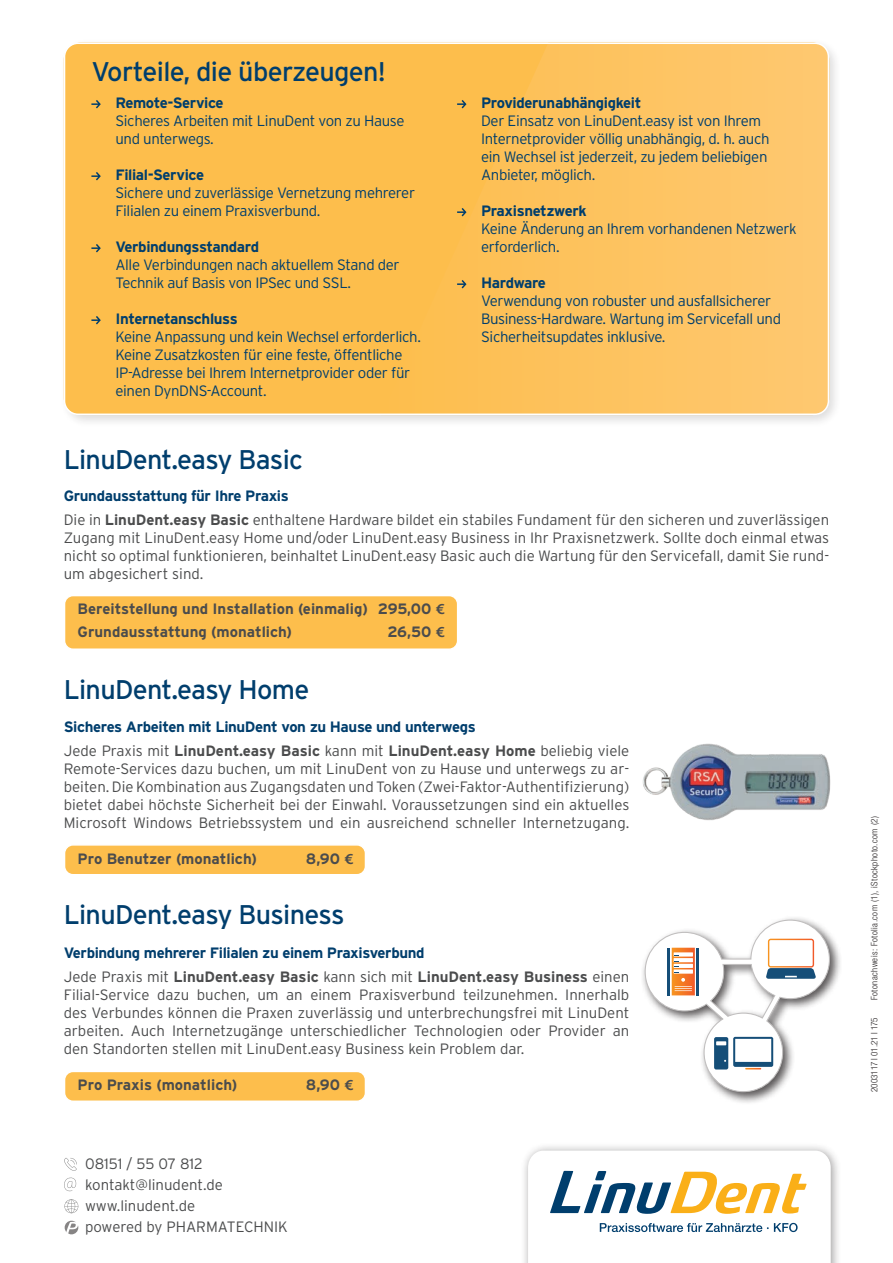
<style>
.page{position:relative;width:893px;height:1263px;background:#fff}
.page>*{position:absolute;margin:0;border:0;box-sizing:border-box;transform-origin:0 0}
.t1{font:27px "Interstate";letter-spacing:-.025em;color:#003e6d}
.t2{font:300 15px/18px "Interstate";color:#4b4c4d;text-align:justify}
.t3{font:300 15px/18px "Interstate";letter-spacing:-.025em;color:#003e6d}
.t4{font:700 15px "Interstate";letter-spacing:-.025em;color:#003e6d}
.t5{font:700 15px "Interstate";color:#4b4c4d}
.t6{font:300 condensed 9px "Helvetica Neue LT";letter-spacing:.05em;color:#231f20}
.t7{font:300 condensed 9px "Helvetica Neue LT";color:#231f20}
.s1{font-weight:700}
.s2{font-family:"Euro Sans ITC"}
</style>
<div class="page">
<div style="left:60px;top:38px;width:782px;height:390px;background:#231f20;opacity:.15"></div>
<div style="left:64px;top:43px;width:765px;height:372px;background:#fdbe4c;border-radius:17px"></div>
<svg style="left:462px;top:43px;width:367px;height:372px"></svg>
<div style="left:520px;top:1142px;width:321px;height:121px;background:#231f20;opacity:.43"></div>
<svg style="left:528px;top:1150px;width:303px;height:113px"></svg>
<div style="left:64px;top:43px;width:765px;height:372px;border:2px solid #fff;border-radius:14px"></div>
<div style="left:65px;top:845px;width:300px;height:30px;background:#fdbe4c;border-radius:9px"></div>
<div style="left:64px;top:844px;width:302px;height:31px;border:2px solid #fff;border-radius:9px"></div>
<img style="left:643px;top:743px;width:188px;height:78px">
<div style="left:65px;top:1071px;width:300px;height:30px;background:#fdbe4c;border-radius:9px"></div>
<div style="left:64px;top:1071px;width:302px;height:31px;border:2px solid #fff;border-radius:9px"></div>
<div style="left:640px;top:915px;width:202px;height:190px;background:#231f20;opacity:.75"></div>
<svg style="left:64px;top:1158px;width:13px;height:13px"></svg>
<svg style="left:64px;top:1199px;width:14px;height:14px"></svg>
<svg style="left:64px;top:1177px;width:12px;height:14px"></svg>
<svg style="left:65px;top:1221px;width:13px;height:13px"></svg>
<div style="left:65px;top:595px;width:393px;height:54px;background:#fdbe4c;border-radius:9px"></div>
<div style="left:64px;top:595px;width:394px;height:55px;border:2px solid #fff;border-radius:9px"></div>
<svg style="left:644px;top:919px;width:186px;height:174px"></svg>
<svg style="left:91px;top:100px;width:10px;height:8px"></svg>
<svg style="left:91px;top:172px;width:10px;height:8px"></svg>
<svg style="left:91px;top:244px;width:10px;height:8px"></svg>
<svg style="left:91px;top:316px;width:10px;height:8px"></svg>
<svg style="left:457px;top:100px;width:9px;height:8px"></svg>
<svg style="left:457px;top:208px;width:9px;height:8px"></svg>
<svg style="left:457px;top:280px;width:9px;height:8px"></svg>
<p class="t1" style="left:91px;top:57px;width:296px">Vorteile, die überzeugen!</p>
<p class="t3" style="left:115px;top:94px;width:291px"><span class="s1">Remote-Service<br></span>Sicheres Arbeiten mit LinuDent von zu Hause und unterwegs.</p>
<p class="t3" style="left:115px;top:166px;width:301px"><span class="s1">Filial-Service<br></span>Sichere und zuverlässige Vernetzung mehrerer<br>Filialen zu einem Praxisverbund.</p>
<p class="t4" style="left:115px;top:239px;width:145px">Verbindungsstandard</p>
<p class="t3" style="left:115px;top:256px;width:286px">Alle Verbindungen nach aktuellem Stand der<br>Technik auf Basis von IPSec und SSL.</p>
<p class="t4" style="left:115px;top:311px;width:124px">Internetanschluss</p>
<p class="t3" style="left:115px;top:328px;width:307px">Keine Anpassung und kein Wechsel erforderlich.</p>
<p class="t3" style="left:115px;top:346px;width:296px">Keine Zusatzkosten für eine feste, öffentliche<br>IP-Adresse bei Ihrem Internetprovider oder für</p>
<p class="t3" style="left:115px;top:382px;width:153px">einen DynDNS-Account.</p>
<p class="t1" style="left:64px;top:444px;width:241px">LinuDent.easy Basic</p>
<p class="t4" style="left:481px;top:95px;width:162px">Providerunabhängigkeit</p>
<p class="t3" style="left:481px;top:112px;width:282px">Der Einsatz von LinuDent.easy ist von Ihrem</p>
<p class="t3" style="left:481px;top:130px;width:290px">Internetprovider völlig unabhängig, d. h. auch</p>
<p class="t3" style="left:481px;top:148px;width:288px">ein Wechsel ist jederzeit, zu jedem beliebigen</p>
<p class="t3" style="left:481px;top:166px;width:116px">Anbieter, möglich.</p>
<p class="t4" style="left:481px;top:203px;width:107px">Praxisnetzwerk</p>
<p class="t3" style="left:481px;top:220px;width:317px">Keine Änderung an Ihrem vorhandenen Netzwerk erforderlich.</p>
<p class="t4" style="left:481px;top:275px;width:66px">Hardware</p>
<p class="t3" style="left:481px;top:292px;width:301px">Verwendung von robuster und ausfallsicherer<br>Business-Hardware. Wartung im Servicefall und<br>Sicherheitsupdates inklusive.</p>
<p class="t4" style="left:64px;top:487px;width:227px">Grundausstattung für Ihre Praxis</p>
<p class="t2" style="left:64px;top:511px;width:767px">Die in <span class="s1">LinuDent.easy Basic</span> enthaltene Hardware bildet ein stabiles Fundament für den sicheren und zuverlässigen</p>
<p class="t2" style="left:64px;top:529px;width:767px">Zugang mit LinuDent.easy Home und/oder LinuDent.easy Business in Ihr Praxisnetzwerk. Sollte doch einmal etwas nicht so optimal funktionieren, beinhaltet LinuDent.easy Basic auch die Wartung für den Servicefall, damit Sie rund&shy;um abgesichert sind.</p>
<p class="t5" style="left:78px;top:601px;width:369px">Bereitstellung und Installation (einmalig) 295,00 <span class="s2">€</span></p>
<p class="t5" style="left:78px;top:623px;width:216px">Grundausstattung (monatlich)</p>
<p class="t5" style="left:387px;top:623px;width:59px">26,50 <span class="s2">€</span></p>
<p class="t1" style="left:64px;top:674px;width:247px">LinuDent.easy Home</p>
<p class="t4" style="left:64px;top:718px;width:413px">Sicheres Arbeiten mit LinuDent von zu Hause und unterwegs</p>
<p class="t2" style="left:64px;top:741px;width:567px">Jede Praxis mit <span class="s1">LinuDent.easy Basic</span> kann mit <span class="s1">LinuDent.easy Home</span> beliebig viele Remote-Services dazu buchen, um mit LinuDent von zu Hause und unterwegs zu ar&shy;beiten. Die Kombination aus Zugangsdaten und Token (Zwei-Faktor-Authentifizierung) bietet dabei höchste Sicherheit bei der Einwahl. Voraussetzungen sind ein aktuelles Microsoft Windows Betriebssystem und ein ausreichend schneller Internetzugang.</p>
<p class="t5" style="left:78px;top:850px;width:181px">Pro Benutzer (monatlich)</p>
<p class="t5" style="left:306px;top:850px;width:49px">8,90 <span class="s2">€</span></p>
<p class="t1" style="left:64px;top:900px;width:282px">LinuDent.easy Business</p>
<p class="t4" style="left:64px;top:944px;width:362px">Verbindung mehrerer Filialen zu einem Praxisverbund</p>
<p class="t2" style="left:64px;top:967px;width:567px">Jede Praxis mit <span class="s1">LinuDent.easy Basic</span> kann sich mit <span class="s1">LinuDent.easy Business</span> einen Filial-Service dazu buchen, um an einem Praxisverbund teilzunehmen. Innerhalb des Verbundes können die Praxen zuverlässig und unterbrechungsfrei mit LinuDent arbeiten. Auch Internetzugänge unterschiedlicher Technologien oder Provider an den Standorten stellen mit LinuDent.easy Business kein Problem dar.</p>
<p class="t5" style="left:78px;top:1076px;width:161px">Pro Praxis (monatlich)</p>
<p class="t5" style="left:306px;top:1076px;width:49px">8,90 <span class="s2">€</span></p>
<p class="t2" style="left:85px;top:1155px;width:119px">08151 / 55 07 812</p>
<p class="t2" style="left:85px;top:1176px;width:139px">kontakt@linudent.de</p>
<p class="t2" style="left:85px;top:1197px;width:112px">www.linudent.de</p>
<p class="t2" style="left:85px;top:1218px;width:204px">powered by PHARMATECHNIK</p>
<p class="t6" style="left:869px;top:1000px;width:186px;rotate:-90deg">Fotonachweis: Fotolia.com (1), iStockphoto.com (2)</p>
<p class="t7" style="left:869px;top:1092px;width:76px;rotate:-90deg">2003117 I 01.21 I 175</p>
</div>
